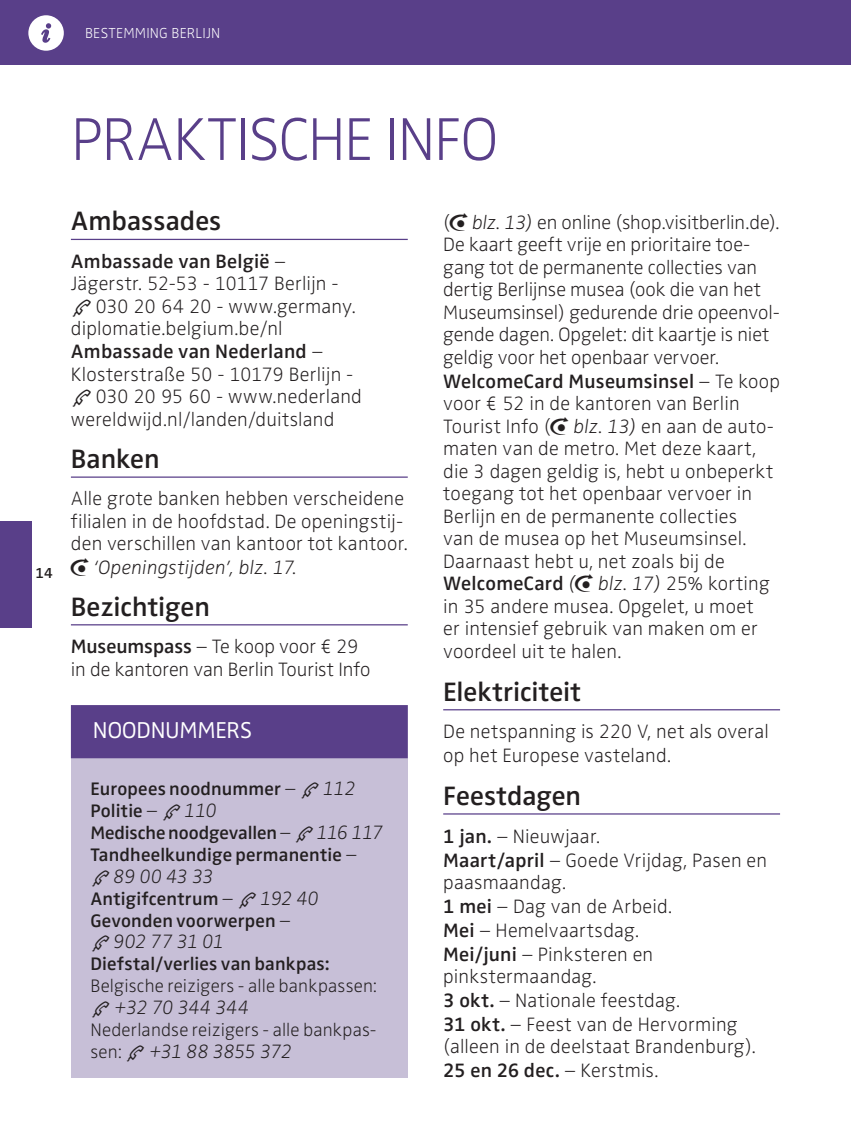
<style>
.page{position:relative;width:851px;height:1134px;background:#fff}
.page>*{position:absolute;margin:0;border:0;box-sizing:border-box;transform-origin:0 0}
.t1{font:62.5px "Zwo w 1";letter-spacing:-.02em;color:#593f89}
.t2{font:27.5px "Zwo w 5";color:#231f20}
.t3{font:23.75px "Zwo w 3";letter-spacing:-.01em;color:#fff}
.t4{font:20px/22.5px "Zwo w 1";letter-spacing:.005em;color:#231f20}
.t5{font:20px "Zwo w 5";letter-spacing:.01em;color:#231f20}
.t6{font:20px "Zwo w 1 Italic";letter-spacing:-.02em;color:#231f20}
.t7{font:20px "Zwo w 1 Italic";letter-spacing:.01em;color:#231f20}
.t8{font:20px "Zwo w 1 Italic";letter-spacing:-.04em;color:#231f20}
.t9{font:18.75px/22px "Zwo w 5";letter-spacing:.01em;color:#231f20}
.t10{font:18.75px "Zwo w 1";letter-spacing:.01em;color:#231f20}
.t11{font:15px "Zwo w 1";letter-spacing:.01em;color:#fff}
.t12{font:15px "Zwo w 5";color:#231f20}
.s1{font-family:"Zwo w 1"}
.s2{font-family:"Michelin"}
.s3{font-family:"Zwo w 5"}
.s4{font-family:"Zwo w 1 Italic";font-size:20px}
.s5{font-family:"Michelin";font-size:18.75px}
.s6{font-family:"Zwo w 1";font-size:18.75px}
.s7{font-family:"Zwo w 1 Italic"}
</style>
<div class="page">
<div style="left:0;top:0;width:850px;height:65px;background:#593f89"></div>
<div style="left:0;top:522px;width:32px;height:106px;background:#593f89"></div>
<div style="left:29px;top:16px;width:34px;height:34px;background:#fff;border-radius:50%"></div>
<div style="left:28px;top:15px;width:36px;height:36px;border:2px solid #fff;border-radius:50%"></div>
<svg style="left:41px;top:23px;width:10px;height:20px"></svg>
<hr style="left:71px;top:239px;width:336px;height:1px;background:#593f89">
<hr style="left:71px;top:476px;width:336px;height:2px;background:#593f89">
<hr style="left:71px;top:624px;width:336px;height:1px;background:#593f89">
<hr style="left:443px;top:709px;width:337px;height:1px;background:#593f89">
<hr style="left:443px;top:813px;width:337px;height:1px;background:#593f89">
<div style="left:71px;top:705px;width:336px;height:372px;background:#c7bfd7"></div>
<div style="left:72px;top:706px;width:334px;height:51px;background:#593f89"></div>
<div style="left:71px;top:705px;width:336px;height:53px;border:2px solid #593f89"></div>
<p class="t11" style="left:85px;top:24px;width:137px">BESTEMMING BERLIJN</p>
<h1 class="t1" style="left:71px;top:103px;width:428px">PRAKTISCHE INFO</h1>
<p class="t12" style="left:35px;top:564px;width:19px">14</p>
<h2 class="t2" style="left:71px;top:205px;width:152px">Ambassades</h2>
<p class="t5" style="left:71px;top:249px;width:216px">Ambassade van België <span class="s1">–</span></p>
<p class="t4" style="left:71px;top:272px;width:286px">Jägerstr. 52-53 - 10117 Berlijn - <span class="s2">t</span>030 20 64 20 - www.germany. diplomatie.belgium.be/nl</p>
<p class="t5" style="left:71px;top:340px;width:253px">Ambassade van Nederland <span class="s1">–</span></p>
<p class="t4" style="left:71px;top:363px;width:292px">Klosterstraße 50 - 10179 Berlijn - <span class="s2">t</span>030 20 95 60 - www.nederland wereldwijd.nl/landen/duitsland</p>
<h2 class="t2" style="left:71px;top:443px;width:90px">Banken</h2>
<p class="t4" style="left:71px;top:487px;width:338px">Alle grote banken hebben verscheidene filialen in de hoofdstad. De openingstij&shy;den verschillen van kantoor tot kantoor.</p>
<p class="t7" style="left:71px;top:555px;width:227px"><span class="s2">T</span> ‘Openingstijden’, blz. 17.</p>
<h2 class="t2" style="left:71px;top:590px;width:140px">Bezichtigen</h2>
<p class="t4" style="left:71px;top:635px;width:301px"><span class="s3">Museumspass</span> – Te koop voor € 29 in de kantoren van Berlin Tourist Info</p>
<p class="t3" style="left:93px;top:716px;width:160px">NOODNUMMERS</p>
<p class="t9" style="left:90px;top:777px;width:294px">Europees noodnummer <span class="s4">–</span> <span class="s2">t</span><span class="s4">112<br></span>Politie <span class="s4">–</span> <span class="s2">t</span><span class="s4">110<br></span>Medische noodgevallen <span class="s4">–</span> <span class="s2">t</span><span class="s4">116 117<br></span>Tandheelkundige permanentie <span class="s4">–</span></p>
<p class="t6" style="left:90px;top:865px;width:125px"><span class="s5">t</span>89 00 43 33</p>
<p class="t9" style="left:90px;top:887px;width:230px">Antigifcentrum <span class="s4">–</span> <span class="s2">t</span><span class="s4">192 40<br></span>Gevonden voorwerpen <span class="s4">–</span></p>
<p class="t6" style="left:90px;top:930px;width:135px"><span class="s5">t</span>902 77 31 01</p>
<p class="t9" style="left:90px;top:953px;width:240px">Diefstal/verlies van bankpas:</p>
<p class="t10" style="left:90px;top:975px;width:288px">Belgische reizigers - alle bankpassen:</p>
<p class="t6" style="left:90px;top:996px;width:160px"><span class="s5">t</span> +32 70 344 344</p>
<p class="t10" style="left:90px;top:1019px;width:288px">Nederlandse reizigers - alle bankpas-</p>
<p class="t8" style="left:90px;top:1040px;width:203px"><span class="s6">sen:</span> <span class="s5">t</span> +31 88 3855 372</p>
<p class="t4" style="left:443px;top:211px;width:338px">(<span class="s2">T</span> <span class="s7">blz. 13)</span> en online (shop.visitberlin.de).<br>De kaart geeft vrije en prioritaire toe&shy;gang tot de permanente collecties van dertig Berlijnse musea (ook die van het Museumsinsel) gedurende drie opeenvol&shy;gende dagen. Opgelet: dit kaartje is niet geldig voor het openbaar vervoer.</p>
<p class="t5" style="left:443px;top:369px;width:338px">WelcomeCard Museumsinsel <span class="s1">– Te koop</span></p>
<p class="t4" style="left:443px;top:392px;width:332px">voor € 52 in de kantoren van Berlin Tourist Info (<span class="s2">T</span> <span class="s7">blz. 13)</span> en aan de auto&shy;maten van de metro. Met deze kaart, die 3 dagen geldig is, hebt u onbeperkt toegang tot het openbaar vervoer in Berlijn en de permanente collecties<br>van de musea op het Museumsinsel.<br>Daarnaast hebt u, net zoals bij de</p>
<p class="t5" style="left:443px;top:572px;width:328px">WelcomeCard <span class="s7">(</span><span class="s2">T</span> <span class="s7">blz. 17)</span> <span class="s1">25% korting</span></p>
<p class="t4" style="left:443px;top:595px;width:316px">in 35 andere musea. Opgelet, u moet er intensief gebruik van maken om er voordeel uit te halen.</p>
<h2 class="t2" style="left:443px;top:675px;width:139px">Elektriciteit</h2>
<p class="t4" style="left:443px;top:720px;width:327px;line-height:23.5px">De netspanning is 220 V, net als overal op het Europese vasteland.</p>
<h2 class="t2" style="left:443px;top:780px;width:139px">Feestdagen</h2>
<p class="t4" style="left:443px;top:824px;width:325px;line-height:23.5px"><span class="s3">1 jan.</span> – Nieuwjaar.<br><span class="s3">Maart/april</span> – Goede Vrijdag, Pasen en paasmaandag.<br><span class="s3">1 mei</span> – Dag van de Arbeid.<br><span class="s3">Mei</span> – Hemelvaartsdag.<br><span class="s3">Mei/juni</span> – Pinksteren en pinkstermaandag.<br><span class="s3">3 okt.</span> – Nationale feestdag.<br><span class="s3">31 okt.</span> – Feest van de Hervorming (alleen in de deelstaat Brandenburg).</p>
<p class="t5" style="left:443px;top:1059px;width:217px">25 en 26 dec. <span class="s1">– Kerstmis.</span></p>
</div>
